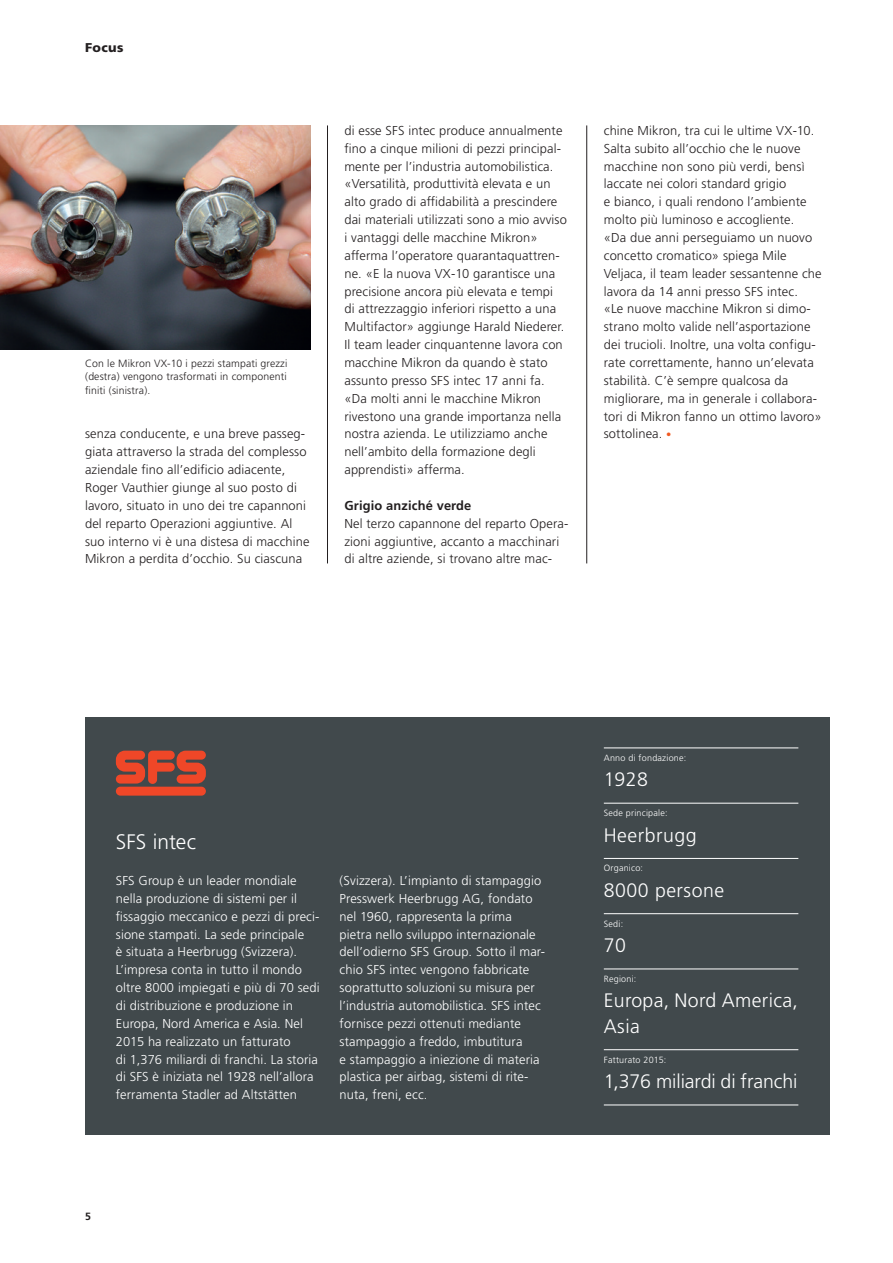
<style>
.page{position:relative;width:893px;height:1263px;background:#fff}
.page>*{position:absolute;margin:0;border:0;box-sizing:border-box;transform-origin:0 0}
.Legenden{font:300 21px "Frutiger LT Std";color:#fff}
.Legenden-2{font:300 19.5px/25.5px "Frutiger LT Std";letter-spacing:.015em;color:#fff}
.Legenden-3{font:300 19.5px "Frutiger LT Std";letter-spacing:-.005em;color:#fff}
.Copy{font:300 12.9px/17.9px "Frutiger LT Std";letter-spacing:.01em;color:#231f20}
.Copy-2{font:300 12.9px/17.9px "Frutiger LT Std";letter-spacing:.01em;color:#fff}
.Copy_Zwischentitel{font:700 12.9px "Frutiger LT Std";letter-spacing:.01em;color:#231f20}
.Spitzmarke{font:900 12.75px "Frutiger LT Std";letter-spacing:.03em;color:#231f20}
.Legenden-4{font:300 10.5px/13.5px "Frutiger LT Std";letter-spacing:.015em;color:#231f20;text-align:justify}
.t1{font:700 10.5px "Frutiger LT Std";color:#231f20}
.Legenden-5{font:300 9px "Frutiger LT Std";letter-spacing:.025em;color:#fff}
.s1{font-size:10.5px;color:#f15921}
</style>
<div class="page">
<div style="left:85px;top:717px;width:744px;height:417px;background:#41494c"></div>
<svg style="left:116px;top:751px;width:90px;height:33px"></svg>
<div style="left:116px;top:787px;width:90px;height:9px;background:#ef4728;border-radius:4px"></div>
<img style="left:0;top:126px;width:310px;height:223px">
<hr style="left:586px;top:125px;width:1px;height:438px;background:#231f20">
<hr style="left:327px;top:125px;width:1px;height:438px;background:#231f20">
<hr style="left:604px;top:748px;width:194px;height:1px;background:#fff">
<hr style="left:604px;top:803px;width:194px;height:1px;background:#fff">
<hr style="left:604px;top:858px;width:194px;height:1px;background:#fff">
<hr style="left:604px;top:913px;width:194px;height:1px;background:#fff">
<hr style="left:604px;top:969px;width:194px;height:1px;background:#fff">
<hr style="left:604px;top:1049px;width:194px;height:1px;background:#fff">
<hr style="left:604px;top:1105px;width:194px;height:1px;background:#fff">
<p class="Spitzmarke" style="left:85px;top:40px;width:40px">Focus</p>
<p class="Legenden-4" style="left:85px;top:357px;width:204px">Con le Mikron VX-10 i pezzi stampati grezzi (destra) vengono trasformati in componenti finiti (sinistra).</p>
<p class="Copy" style="left:85px;top:425px;width:226px">senza conducente, e una breve passeg&shy;giata attraverso la strada del complesso aziendale fino all’edificio adiacente, Roger Vauthier giunge al suo posto di lavoro, situato in uno dei tre capannoni del reparto Operazioni aggiuntive. Al suo interno vi è una distesa di macchine Mikron a perdita d’occhio. Su ciascuna</p>
<p class="Copy" style="left:344px;top:122px;width:224px">di esse SFS intec produce annualmente fino a cinque milioni di pezzi principal&shy;mente per l’industria automobilistica. «Versatilità, produttività elevata e un alto grado di affidabilità a prescindere dai materiali utilizzati sono a mio avviso i vantaggi delle macchine Mikron» afferma l’operatore quarantaquattren&shy;ne. «E la nuova VX-10 garantisce una precisione ancora più elevata e tempi<br>di attrezzaggio inferiori rispetto a una Multifactor» aggiunge Harald Niederer.<br>Il team leader cinquantenne lavora con macchine Mikron da quando è stato assunto presso SFS intec 17 anni fa. «Da molti anni le macchine Mikron rivestono una grande importanza nella nostra azienda. Le utilizziamo anche nell’ambito della formazione degli apprendisti» afferma.</p>
<p class="Copy_Zwischentitel" style="left:344px;top:498px;width:128px">Grigio anziché verde</p>
<p class="Copy" style="left:344px;top:514px;width:225px">Nel terzo capannone del reparto Opera&shy;zioni aggiuntive, accanto a macchinari di altre aziende, si trovano altre mac-</p>
<p class="Copy" style="left:604px;top:122px;width:219px">chine Mikron, tra cui le ultime VX-10.<br>Salta subito all’occhio che le nuove macchine non sono più verdi, bensì laccate nei colori standard grigio<br>e bianco, i quali rendono l’ambiente molto più luminoso e accogliente.<br>«Da due anni perseguiamo un nuovo concetto cromatico» spiega Mile Veljaca, il team leader sessantenne che lavora da 14 anni presso SFS intec.<br>«Le nuove macchine Mikron si dimo&shy;strano molto valide nell’asportazione dei trucioli. Inoltre, una volta configu&shy;rate correttamente, hanno un’elevata stabilità. C’è sempre qualcosa da migliorare, ma in generale i collabora&shy;tori di Mikron fanno un ottimo lavoro» sottolinea. <span class="s1">•</span></p>
<p class="Legenden" style="left:116px;top:830px;width:82px">SFS intec</p>
<p class="Copy-2" style="left:116px;top:872px;width:205px">SFS Group è un leader mondiale nella produzione di sistemi per il fissaggio meccanico e pezzi di preci&shy;sione stampati. La sede principale<br>è situata a Heerbrugg (Svizzera).<br>L’impresa conta in tutto il mondo oltre 8000 impiegati e più di 70 sedi di distribuzione e produzione in Europa, Nord America e Asia. Nel 2015 ha realizzato un fatturato<br>di 1,376 miliardi di franchi. La storia di SFS è iniziata nel 1928 nell’allora ferramenta Stadler ad Altstätten</p>
<p class="Copy-2" style="left:340px;top:872px;width:207px">(Svizzera). L’impianto di stampaggio Presswerk Heerbrugg AG, fondato nel 1960, rappresenta la prima pietra nello sviluppo internazionale dell’odierno SFS Group. Sotto il mar&shy;chio SFS intec vengono fabbricate soprattutto soluzioni su misura per l’industria automobilistica. SFS intec fornisce pezzi ottenuti mediante stampaggio a freddo, imbutitura<br>e stampaggio a iniezione di materia plastica per airbag, sistemi di rite&shy;nuta, freni, ecc.</p>
<p class="t1" style="left:85px;top:1210px;width:7px">5</p>
<p class="Legenden-5" style="left:604px;top:753px;width:84px">Anno di fondazione:</p>
<p class="Legenden-2" style="left:604px;top:767px;width:46px">1928</p>
<p class="Legenden-5" style="left:604px;top:808px;width:65px">Sede principale:</p>
<p class="Legenden-2" style="left:604px;top:822px;width:94px">Heerbrugg</p>
<p class="Legenden-5" style="left:604px;top:863px;width:41px">Organico:</p>
<p class="Legenden-2" style="left:604px;top:878px;width:122px">8000 persone</p>
<p class="Legenden-5" style="left:604px;top:918px;width:21px">Sedi:</p>
<p class="Legenden-2" style="left:604px;top:933px;width:24px">70</p>
<p class="Legenden-5" style="left:604px;top:974px;width:34px">Regioni:</p>
<p class="Legenden-2" style="left:604px;top:988px;width:195px">Europa, Nord America,<br>Asia</p>
<p class="Legenden-5" style="left:604px;top:1054px;width:64px">Fatturato 2015:</p>
<p class="Legenden-3" style="left:604px;top:1070px;width:195px">1,376 miliardi di franchi</p>
</div>
